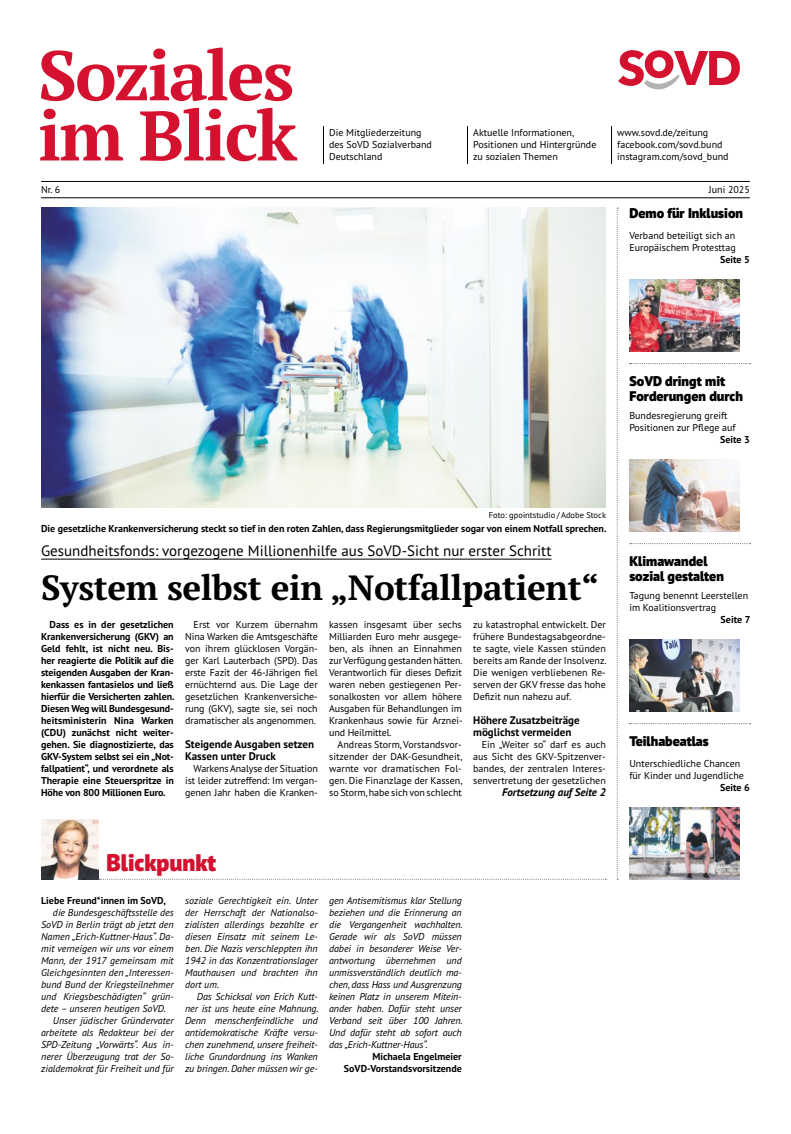
<style>
.page{position:relative;width:791px;height:1134px;background:#fff}
.page>*{position:absolute;margin:0;border:0;box-sizing:border-box;transform-origin:0 0}
.t1{font:700 35px "PT Serif Pro";letter-spacing:-.01em;color:#000}
.t2{font:900 24px "PT Sans Pro";color:#d51130}
.t3{font:15px "PT Sans Pro";color:#000}
.t4{font:900 14px/14.8px "PT Sans Pro";color:#000}
.t5{font:700 11px/12px "PT Sans Pro";color:#000}
.t6{font:italic 700 11px "PT Sans Pro";color:#000}
.t7{font:10px/12px "PT Sans Pro";color:#000}
.t8{font:italic 10px/12px "PT Sans Pro";color:#000;text-align:justify}
.t9{font:700 10px/12px "PT Sans Pro";color:#000;text-align:justify}
.t10{font:8.5px "PT Sans Pro";color:#000}
</style>
<div class="page">
<svg style="left:629px;top:723px;width:121px;height:1px"></svg>
<hr style="left:41px;top:559px;width:510px;height:1px;background:#000">
<img style="left:41px;top:208px;width:565px;height:300px">
<svg style="left:630px;top:363px;width:120px;height:1px"></svg>
<svg style="left:630px;top:543px;width:120px;height:1px"></svg>
<svg style="left:99px;top:879px;width:507px;height:1px"></svg>
<svg style="left:617px;top:208px;width:1px;height:672px"></svg>
<img style="left:41px;top:820px;width:57px;height:60px">
<img style="left:629px;top:808px;width:110px;height:72px">
<img style="left:629px;top:280px;width:110px;height:72px">
<img style="left:629px;top:460px;width:110px;height:72px">
<img style="left:629px;top:640px;width:110px;height:72px">
<hr style="left:41px;top:181px;width:709px;height:1px;background:#000">
<hr style="left:41px;top:198px;width:709px;height:1px;background:#000">
<svg style="left:618px;top:50px;width:122px;height:39px"></svg>
<hr style="left:323px;top:126px;width:1px;height:38px;background:#000">
<hr style="left:467px;top:126px;width:1px;height:38px;background:#000">
<hr style="left:611px;top:126px;width:1px;height:38px;background:#000">
<svg style="left:41px;top:48px;width:251px;height:53px"></svg>
<svg style="left:40px;top:109px;width:83px;height:51px"></svg>
<svg style="left:140px;top:108px;width:157px;height:53px"></svg>
<p class="t7" style="left:329px;top:127px;width:104px">Die Mitgliederzeitung des SoVD Sozialverband<br>Deutschland</p>
<p class="t7" style="left:473px;top:127px;width:125px">Aktuelle Informationen,<br>Positionen und Hintergründe zu sozialen Themen</p>
<p class="t7" style="left:617px;top:127px;width:113px">www.sovd.de/zeitung facebook.com/sovd.bund instagram.com/sovd_bund</p>
<p class="t7" style="left:41px;top:183px;width:21px">Nr. 6</p>
<p class="t7" style="left:709px;top:183px;width:42px">Juni 2025</p>
<h1 class="t4" style="left:629px;top:206px;width:115px">Demo für Inklusion</h1>
<p class="t9" style="left:720px;top:254px;width:31px">Seite 5</p>
<p class="t7" style="left:629px;top:230px;width:108px">Verband beteiligt sich an<br>Europäischem Protesttag</p>
<h1 class="t4" style="left:629px;top:374px;width:115px">SoVD dringt mit<br>Forderungen durch</h1>
<p class="t9" style="left:720px;top:434px;width:31px">Seite 3</p>
<p class="t7" style="left:629px;top:410px;width:108px">Bundesregierung greift<br>Positionen zur Pflege auf</p>
<p class="t10" style="left:489px;top:509px;width:119px">Foto: gpointstudio / Adobe Stock</p>
<p class="t9" style="left:41px;top:522px;width:567px">Die gesetzliche Krankenversicherung steckt so tief in den roten Zahlen, dass Regierungsmitglieder sogar von einem Notfall sprechen.</p>
<p class="t3" style="left:41px;top:541px;width:512px">Gesundheitsfonds: vorgezogene Millionenhilfe aus SoVD-Sicht nur erster Schritt</p>
<h1 class="t1" style="left:41px;top:564px;width:559px">System selbst ein „Notfallpatient“</h1>
<p class="t9" style="left:41px;top:618px;width:135px;text-indent:9px">Dass es in der gesetzlichen Krankenversicherung (GKV) an Geld fehlt, ist nicht neu. Bis&shy;her reagierte die Politik auf die steigenden Ausgaben der Kran&shy;kenkassen fantasielos und ließ hierfür die Versicherten zahlen.<br>Diesen Weg will Bundesgesund&shy;heitsministerin Nina Warken (CDU) zunächst nicht weiter&shy;gehen. Sie diagnostizierte, das GKV-System selbst sei ein „Not&shy;fallpatient“, und verordnete als Therapie eine Steuerspritze in Höhe von 800 Millionen Euro.</p>
<p class="t7" style="left:185px;top:618px;width:134px;text-align:justify;text-indent:8px">Erst vor Kurzem übernahm Nina Warken die Amtsgeschäfte von ihrem glücklosen Vorgän&shy;ger Karl Lauterbach (SPD). Das erste Fazit der 46-Jährigen fiel ernüchternd aus. Die Lage der gesetzlichen Krankenversiche&shy;rung (GKV), sagte sie, sei noch dramatischer als angenommen.</p>
<p class="t7" style="left:329px;top:618px;width:135px;text-align:justify">kassen insgesamt über sechs Milliarden Euro mehr ausgege&shy;ben, als ihnen an Einnahmen zur Verfügung gestanden hätten.<br>Verantworlich für dieses Defizit waren neben gestiegenen Per&shy;sonalkosten vor allem höhere Ausgaben für Behandlungen im Krankenhaus sowie für Arznei&shy;und Heilmittel.</p>
<p class="t7" style="left:329px;top:738px;width:135px;text-align:justify;text-indent:8px">Andreas Storm, Vorstandsvor&shy;sitzender der DAK-Gesundheit, warnte vor dramatischen Fol&shy;gen. Die Finanzlage der Kassen, so Storm, habe sich von schlecht</p>
<p class="t7" style="left:473px;top:618px;width:135px;text-align:justify">zu katastrophal entwickelt. Der frühere Bundestagsabgeordne&shy;te sagte, viele Kassen stünden bereits am Rande der Insolvenz.<br>Die wenigen verbliebenen Re&shy;serven der GKV fresse das hohe Defizit nun nahezu auf.</p>
<h2 class="t5" style="left:473px;top:714px;width:108px">Höhere Zusatzbeiträge möglichst vermeiden</h2>
<p class="t7" style="left:473px;top:738px;width:134px;text-align:justify;text-indent:8px">Ein „Weiter so“ darf es auch aus Sicht des GKV-Spitzenver&shy;bandes, der zentralen Interes&shy;senvertretung der gesetzlichen</p>
<h2 class="t5" style="left:185px;top:738px;width:130px">Steigende Ausgaben setzen<br>Kassen unter Druck</h2>
<p class="t7" style="left:185px;top:762px;width:134px;text-align:justify;text-indent:8px">Warkens Analyse der Situation ist leider zutreffend: Im vergan&shy;genen Jahr haben die Kranken-</p>
<p class="t6" style="left:502px;top:785px;width:105px">Fortsetzung auf Seite 2</p>
<h1 class="t2" style="left:107px;top:846px;width:111px">Blickpunkt</h1>
<p class="t9" style="left:41px;top:894px;width:126px">Liebe Freund*innen im SoVD,</p>
<p class="t8" style="left:41px;top:906px;width:134px;text-indent:12px">die Bundesgeschäftsstelle des SoVD in Berlin trägt ab jetzt den Namen „Erich-Kuttner-Haus“. Da&shy;mit verneigen wir uns vor einem Mann, der 1917 gemeinsam mit Gleichgesinnten den „Interessen&shy;bund Bund der Kriegsteilnehmer und Kriegsbeschädigten“ grün&shy;dete – unseren heutigen SoVD.</p>
<p class="t8" style="left:41px;top:1014px;width:134px;text-indent:12px">Unser jüdischer Gründervater arbeitete als Redakteur bei der SPD-Zeitung „Vorwärts“. Aus in&shy;nerer Überzeugung trat der So&shy;zialdemokrat für Freiheit und für</p>
<p class="t8" style="left:185px;top:894px;width:134px">soziale Gerechtigkeit ein. Unter der Herrschaft der Nationalso&shy;zialisten allerdings bezahlte er diesen Einsatz mit seinem Le&shy;ben. Die Nazis verschleppten ihn 1942 in das Konzentrationslager Mauthausen und brachten ihn dort um.</p>
<p class="t8" style="left:185px;top:990px;width:135px;text-indent:12px">Das Schicksal von Erich Kutt&shy;ner ist uns heute eine Mahnung.<br>Denn menschenfeindliche und antidemokratische Kräfte versu&shy;chen zunehmend, unsere freiheit&shy;liche Grundordnung ins Wanken zu bringen. Daher müssen wir ge-</p>
<p class="t8" style="left:329px;top:894px;width:135px">gen Antisemitismus klar Stellung beziehen und die Erinnerung an die Vergangenheit wachhalten.<br>Gerade wir als SoVD müssen dabei in besonderer Weise Ver&shy;antwortung übernehmen und unmissverständlich deutlich ma&shy;chen, dass Hass und Ausgrenzung keinen Platz in unserem Mitein&shy;ander haben. Dafür steht unser Verband seit über 100 Jahren.<br>Und dafür steht ab sofort auch das „Erich-Kuttner-Haus“.</p>
<p class="t9" style="left:344px;top:1050px;width:119px;text-align:right">Michaela Engelmeier<br>SoVD-Vorstandsvorsitzende</p>
<h1 class="t4" style="left:629px;top:554px;width:96px">Klimawandel sozial gestalten</h1>
<p class="t9" style="left:721px;top:614px;width:31px">Seite 7</p>
<p class="t7" style="left:629px;top:590px;width:120px">Tagung benennt Leerstellen im Koalitionsvertrag</p>
<h1 class="t4" style="left:629px;top:734px;width:81px">Teilhabeatlas</h1>
<p class="t7" style="left:629px;top:758px;width:116px">Unterschiedliche Chancen für Kinder und Jugendliche</p>
<p class="t9" style="left:720px;top:782px;width:31px">Seite 6</p>
</div>
